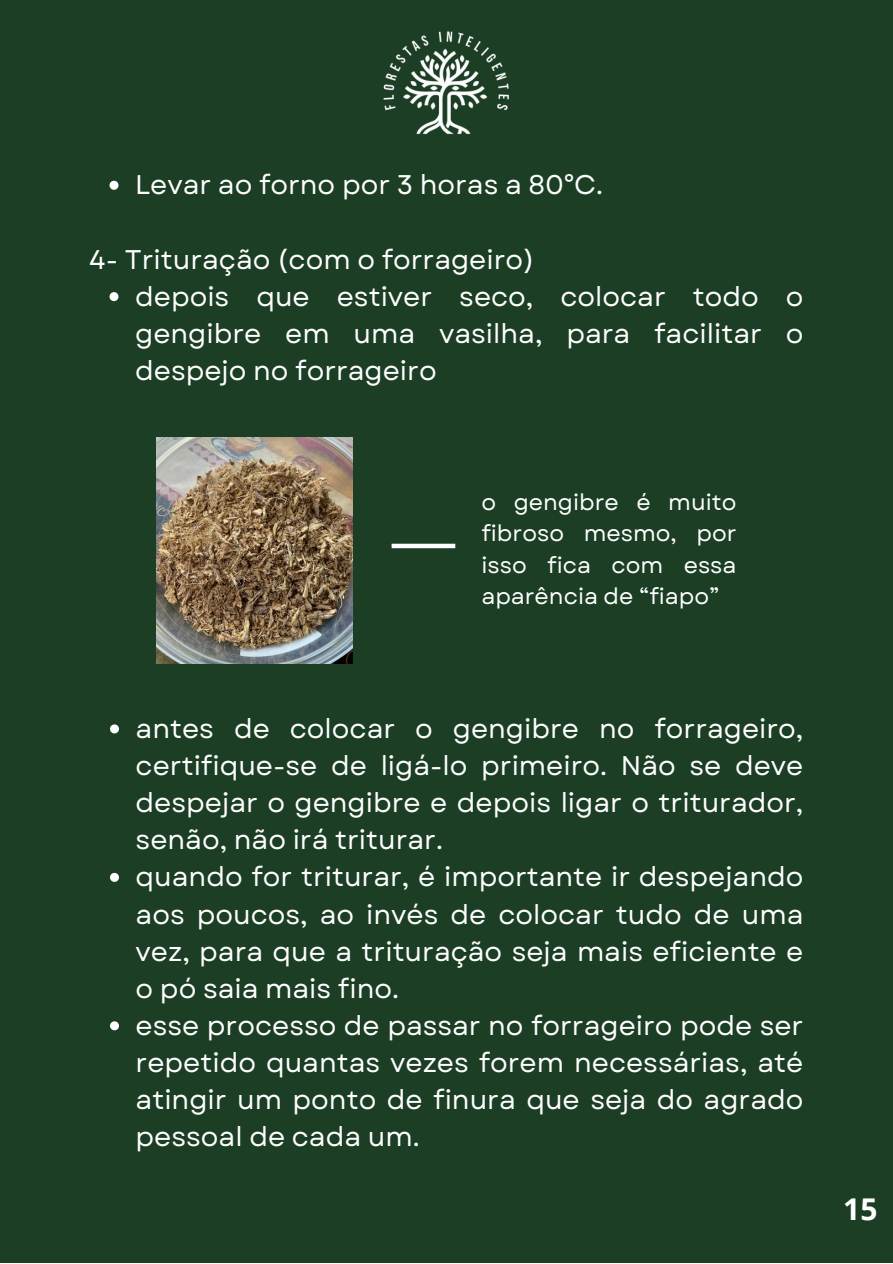
<style>
.page{position:relative;width:893px;height:1264px;background:#fff}
.page>*{position:absolute;margin:0;border:0;box-sizing:border-box;transform-origin:0 0}
.t1{font:700 30px "Open Sans";color:#fff}
.t2{font:27px/37px "Garet";color:#fff;text-align:justify}
.t3{font:22.5px/31.5px "Garet";color:#fff;text-align:justify}
</style>
<div class="page">
<div style="left:0;top:0;width:892px;height:1262px;background:#1b3e25"></div>
<img style="left:383px;top:31px;width:126px;height:104px">
<svg style="left:109px;top:181px;width:9px;height:9px"></svg>
<svg style="left:109px;top:292px;width:9px;height:9px"></svg>
<img style="left:156px;top:437px;width:197px;height:226px">
<div style="left:391px;top:543px;width:64px;height:5px;background:#fff"></div>
<svg style="left:110px;top:724px;width:9px;height:9px"></svg>
<svg style="left:110px;top:872px;width:9px;height:9px"></svg>
<svg style="left:110px;top:1021px;width:9px;height:9px"></svg>
<p class="t2" style="left:135px;top:166px;width:469px">Levar ao forno por 3 horas a 80°C.</p>
<p class="t2" style="left:89px;top:241px;width:447px">4- Trituração (com o forrageiro)</p>
<p class="t2" style="left:135px;top:278px;width:669px">depois que estiver seco, colocar todo o gengibre em uma vasilha, para facilitar o despejo no forrageiro</p>
<p class="t3" style="left:481px;top:486px;width:256px">o gengibre é muito fibroso mesmo, por isso fica com essa aparência de “fiapo”</p>
<p class="t2" style="left:136px;top:710px;width:669px">antes de colocar o gengibre no forrageiro, certifique-se de ligá-lo primeiro. Não se deve despejar o gengibre e depois ligar o triturador, senão, não irá triturar.</p>
<p class="t2" style="left:136px;top:858px;width:669px">quando for triturar, é importante ir despejando aos poucos, ao invés de colocar tudo de uma vez, para que a trituração seja mais eficiente e o pó saia mais fino.</p>
<p class="t2" style="left:136px;top:1006px;width:669px">esse processo de passar no forrageiro pode ser repetido quantas vezes forem necessárias, até atingir um ponto de finura que seja do agrado pessoal de cada um.</p>
<p class="t1" style="left:843px;top:1187px;width:36px">15</p>
</div>
